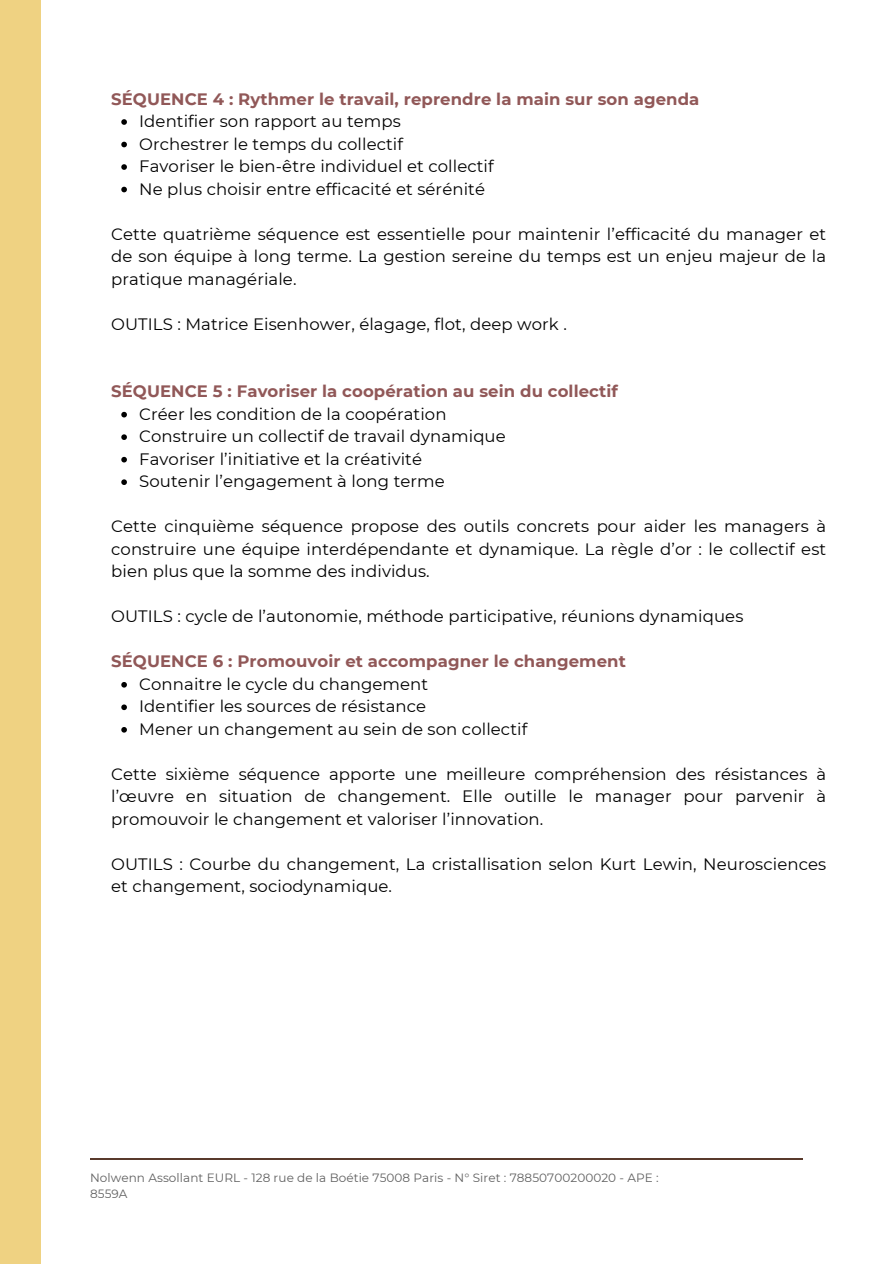
<style>
.page{position:relative;width:894px;height:1264px;background:#fff}
.page>*{position:absolute;margin:0;border:0;box-sizing:border-box;transform-origin:0 0}
.t1{font:16.5px/22.5px "Montserrat";letter-spacing:.005em;color:#000;text-align:justify}
.t2{font:700 16.5px "Montserrat";letter-spacing:.005em;color:#915858}
.t3{font:12px/16px "Montserrat";letter-spacing:.005em;color:#606060}
</style>
<div class="page">
<hr style="left:90px;top:1157px;width:712px;height:2px;background:#593a2c">
<div style="left:0;top:0;width:41px;height:1263px;background:#efd282"></div>
<svg style="left:121px;top:119px;width:6px;height:6px"></svg>
<svg style="left:121px;top:142px;width:6px;height:5px"></svg>
<svg style="left:121px;top:164px;width:6px;height:6px"></svg>
<svg style="left:121px;top:187px;width:6px;height:5px"></svg>
<svg style="left:121px;top:412px;width:6px;height:5px"></svg>
<svg style="left:121px;top:434px;width:6px;height:6px"></svg>
<svg style="left:121px;top:457px;width:6px;height:5px"></svg>
<svg style="left:121px;top:479px;width:6px;height:6px"></svg>
<svg style="left:121px;top:682px;width:6px;height:5px"></svg>
<svg style="left:121px;top:704px;width:6px;height:6px"></svg>
<svg style="left:121px;top:727px;width:6px;height:5px"></svg>
<p class="t2" style="left:111px;top:89px;width:589px">SÉQUENCE 4 : Rythmer le travail, reprendre la main sur son agenda</p>
<p class="t1" style="left:139px;top:110px;width:263px">Identifier son rapport au temps</p>
<p class="t1" style="left:139px;top:132px;width:265px">Orchestrer le temps du collectif</p>
<p class="t1" style="left:139px;top:155px;width:356px">Favoriser le bien-être individuel et collectif</p>
<h2 class="t1" style="left:139px;top:177px;width:347px">Ne plus choisir entre efficacité et sérénité</h2>
<h2 class="t1" style="left:111px;top:222px;width:716px">Cette quatrième séquence est essentielle pour maintenir l’efficacité du manager et de son équipe à long terme. La gestion sereine du temps est un enjeu majeur de la pratique managériale.</h2>
<h1 class="t1" style="left:111px;top:312px;width:457px">OUTILS : Matrice Eisenhower, élagage, flot, deep work .</h1>
<p class="t2" style="left:111px;top:381px;width:508px">SÉQUENCE 5 : Favoriser la coopération au sein du collectif</p>
<p class="t1" style="left:139px;top:402px;width:309px">Créer les condition de la coopération</p>
<p class="t1" style="left:139px;top:425px;width:368px">Construire un collectif de travail dynamique</p>
<p class="t1" style="left:139px;top:447px;width:284px">Favoriser l’initiative et la créativité</p>
<h2 class="t1" style="left:139px;top:470px;width:307px">Soutenir l’engagement à long terme</h2>
<h2 class="t1" style="left:111px;top:515px;width:716px">Cette cinquième séquence propose des outils concrets pour aider les managers à construire une équipe interdépendante et dynamique. La règle d’or : le collectif est bien plus que la somme des individus.</h2>
<h1 class="t1" style="left:111px;top:605px;width:633px">OUTILS : cycle de l’autonomie, méthode participative, réunions dynamiques</h1>
<p class="t2" style="left:111px;top:651px;width:516px">SÉQUENCE 6 : Promouvoir et accompagner le changement</p>
<p class="t1" style="left:139px;top:672px;width:290px">Connaitre le cycle du changement</p>
<p class="t1" style="left:139px;top:695px;width:288px">Identifier les sources de résistance</p>
<h2 class="t1" style="left:139px;top:717px;width:389px">Mener un changement au sein de son collectif</h2>
<h2 class="t1" style="left:111px;top:762px;width:716px">Cette sixième séquence apporte une meilleure compréhension des résistances à l’œuvre en situation de changement. Elle outille le manager pour parvenir à promouvoir le changement et valoriser l’innovation.</h2>
<p class="t1" style="left:111px;top:852px;width:716px">OUTILS : Courbe du changement, La cristallisation selon Kurt Lewin, Neurosciences et changement, sociodynamique.</p>
<h1 class="t3" style="left:90px;top:1169px;width:570px">Nolwenn Assollant EURL - 128 rue de la Boétie 75008 Paris - N° Siret : 78850700200020 - APE :<br>8559A</h1>
</div>
